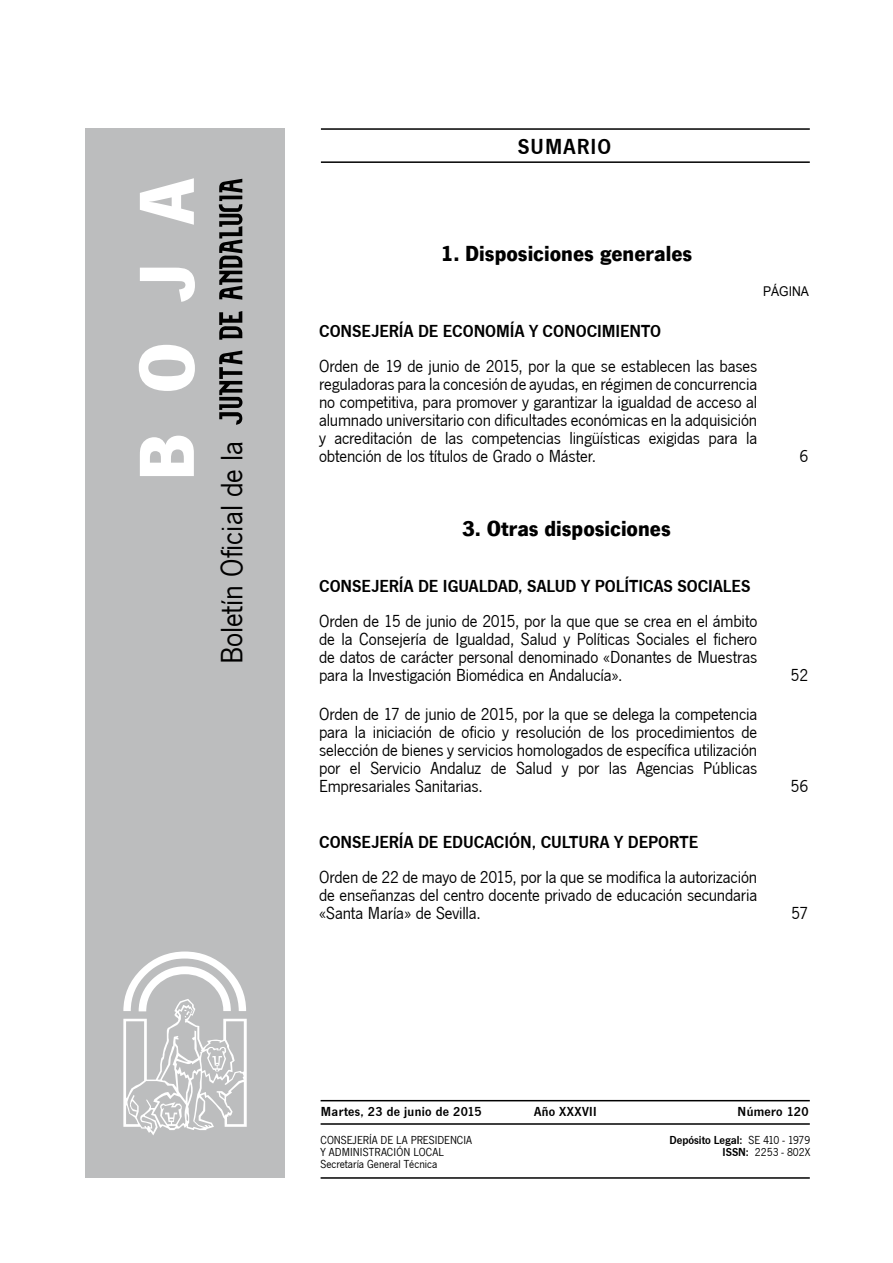
<style>
.page{position:relative;width:893px;height:1263px;background:#fff}
.page>*{position:absolute;margin:0;border:0;box-sizing:border-box;transform-origin:0 0}
.t1{font:700 81px "News Got T";color:#fff}
.t2{font:31.95px "News Got T";color:#000}
.t3{font:700 22.5px "News Got T";color:#000}
.t4{font:600 22.5px "News Got T";letter-spacing:.05em;color:#000}
.t5{font:18px/18px "News Got T";letter-spacing:-.005em;color:#000;text-align:justify}
.t6{font:600 18px "News Got T";color:#000}
.t7{font:600 13.5px "News Got T";letter-spacing:.025em;color:#000}
.t8{font:13.5px "Arial";color:#000;scale:.9 1}
.t9{font:12px/12px "News Got T";color:#000}
.t10{font:600 12px/12px "News Got T";color:#000;text-align:right}
.s1{font-weight:400}
</style>
<div class="page">
<hr style="left:321px;top:128px;width:488px;height:2px;background:#000">
<hr style="left:321px;top:161px;width:488px;height:2px;background:#000">
<div style="left:85px;top:128px;width:200px;height:1050px;background:#bcbdbe"></div>
<svg style="left:219px;top:351px;width:23px;height:74px"></svg>
<svg style="left:219px;top:311px;width:23px;height:29px"></svg>
<svg style="left:219px;top:179px;width:23px;height:121px"></svg>
<svg style="left:123px;top:952px;width:124px;height:183px"></svg>
<hr style="left:320px;top:1100px;width:489px;height:1px;background:#000">
<hr style="left:320px;top:1177px;width:489px;height:2px;background:#000">
<hr style="left:320px;top:1123px;width:489px;height:2px;background:#000">
<h1 class="t1" style="left:119px;top:481px;width:305px;rotate:-90deg">BOJA</h1>
<h2 class="t2" style="left:214px;top:664px;width:225px;rotate:-90deg">Boletín Oficial de la</h2>
<p class="t4" style="left:517px;top:134px;width:95px">SUMARIO</p>
<p class="t3" style="left:440px;top:240px;width:253px">1. Disposiciones generales</p>
<p class="t8" style="left:763px;top:282px;width:53px">PÁGINA</p>
<p class="t6" style="left:319px;top:321px;width:136px">CONSEJERÍA DE ECONOM</p>
<p class="t6" style="left:510px;top:321px;width:54px">ÍA Y CONOCIMI</p>
<p class="t6" style="left:620px;top:321px;width:40px">ENTO</p>
<p class="t5" style="left:319px;top:357px;width:439px">Orden de 19 de junio de 2015, por la que se establecen las bases reguladoras para la concesión de ayudas, en régimen de concurrencia no competitiva, para promover y garantizar la igualdad de acceso al alumnado universitario con dificultades económicas en la adquisición y acreditación de las competencias lingüísticas exigidas para la obtención de los títulos de Grado o Máster.</p>
<p class="t3" style="left:462px;top:515px;width:210px">3. Otras disposiciones</p>
<p class="t6" style="left:319px;top:575px;width:151px">CONSEJERÍA DE IGUALDAD</p>
<p class="t6" style="left:518px;top:575px;width:30px">, SALUD</p>
<p class="t6" style="left:581px;top:575px;width:67px">Y POLÍTICAS</p>
<p class="t6" style="left:677px;top:575px;width:20px">SOCIAL</p>
<p class="t6" style="left:731px;top:575px;width:18px">ES</p>
<p class="t5" style="left:319px;top:612px;width:439px">Orden de 15 de junio de 2015, por la que que se crea en el ámbito de la Consejería de Igualdad, Salud y Políticas Sociales el fichero de datos de carácter personal denominado «Donantes de Muestras para la Investigación Biomédica en Andalucía».</p>
<p class="t5" style="left:319px;top:705px;width:439px">Orden de 17 de junio de 2015, por la que se delega la competencia para la iniciación de oficio y resolución de los procedimientos de selección de bienes y servicios homologados de específica utilización por el Servicio Andaluz de Salud y por las Agencias Públicas Empresariales Sanitarias.</p>
<p class="t6" style="left:319px;top:832px;width:134px">CONSEJERÍA DE EDUCACI</p>
<p class="t6" style="left:509px;top:832px;width:81px">ÓN, CULTURA</p>
<p class="t6" style="left:614px;top:832px;width:86px">Y DEPORTE</p>
<p class="t5" style="left:319px;top:869px;width:439px">Orden de 22 de mayo de 2015, por la que se modifica la autorización de enseñanzas del centro docente privado de educación secundaria «Santa María» de Sevilla.</p>
<p class="t5" style="left:799px;top:447px;width:10px">6</p>
<p class="t5" style="left:790px;top:666px;width:19px">52</p>
<p class="t5" style="left:790px;top:778px;width:19px">56</p>
<p class="t5" style="left:791px;top:905px;width:19px">57</p>
<p class="t7" style="left:321px;top:1104px;width:162px">MARTES, 23 DE JUNIO DE 2015</p>
<p class="t7" style="left:534px;top:1104px;width:64px">AÑO XXXVII</p>
<p class="t7" style="left:737px;top:1104px;width:72px">NÚMERO 120</p>
<p class="t9" style="left:320px;top:1134px;width:153px">CONSEJERÍA DE LA PRESIDENCIA<br>Y ADMINISTRACIÓN LOCAL<br>Secretaría General Técnica</p>
<p class="t10" style="left:669px;top:1134px;width:142px">DEPÓSITO LEGAL: <span class="s1">SE 410 - 1979<br></span>ISSN: <span class="s1">2253 - 802X</span></p>
</div>
